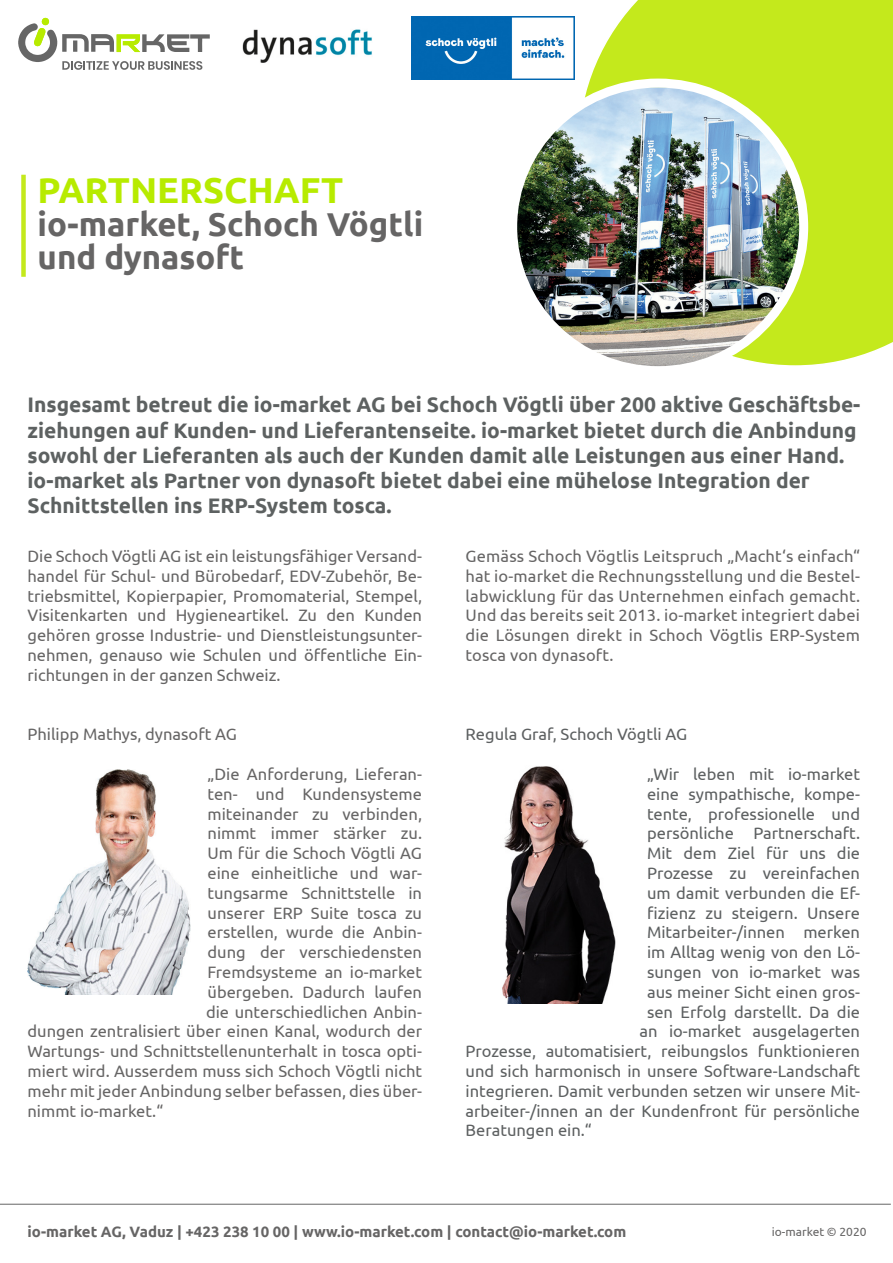
<style>
.page{position:relative;width:893px;height:1263px;background:#fff}
.page>*{position:absolute;margin:0;border:0;box-sizing:border-box;transform-origin:0 0}
.t1{font:700 36px "Ubuntu";color:#b7eb00}
.t2{font:700 33px "Ubuntu";color:#666565}
.t3{font:700 21px/25.2px "Ubuntu";color:#5d6161}
.t4{font:16.5px/19.8px "Ubuntu";color:#666565;text-align:justify}
.t5{font:16.5px "Ubuntu";color:#5d6061}
.t6{font:700 15px "Ubuntu";color:#666565}
.t7{font:12px "Ubuntu";color:#666565}
</style>
<div class="page">
<svg style="left:18px;top:18px;width:192px;height:52px"></svg>
<div style="left:587px;top:0;width:306px;height:365px;background:#c4e91c"></div>
<div style="left:21px;top:175px;width:5px;height:102px;background:#c4e91c"></div>
<img style="left:518px;top:87px;width:286px;height:279px">
<div style="left:508px;top:79px;width:300px;height:296px;border:9px solid #fff;border-radius:50%"></div>
<hr style="left:0;top:1204px;width:891px;height:1px;background:#666565">
<img style="left:411px;top:17px;width:164px;height:63px">
<img style="left:28px;top:770px;width:163px;height:224px">
<img style="left:242px;top:29px;width:130px;height:34px">
<img style="left:502px;top:766px;width:114px;height:237px">
<p class="t1" style="left:38px;top:168px;width:307px">PARTNERSCHAFT</p>
<p class="t2" style="left:38px;top:204px;width:387px">io-market, Schoch Vögtli</p>
<p class="t2" style="left:38px;top:237px;width:208px">und dynasoft</p>
<p class="t3" style="left:28px;top:392px;width:834px">Insgesamt betreut die io-market AG bei Schoch Vögtli über 200 aktive Geschäftsbe&shy;ziehungen auf Kunden- und Lieferantenseite. io-market bietet durch die Anbindung sowohl der Lieferanten als auch der Kunden damit alle Leistungen aus einer Hand. io-market als Partner von dynasoft bietet dabei eine mühelose Integration der Schnittstellen ins ERP-System tosca.</p>
<p class="t4" style="left:28px;top:546px;width:396px">Die Schoch Vögtli AG ist ein leistungsfähiger Versand&shy;handel für Schul- und Bürobedarf, EDV-Zubehör, Be&shy;triebsmittel, Kopierpapier, Promomaterial, Stempel, Visitenkarten und Hygieneartikel. Zu den Kunden gehören grosse Industrie- und Dienstleistungsunter&shy;nehmen, genauso wie Schulen und öffentliche Ein&shy;richtungen in der ganzen Schweiz.</p>
<p class="t4" style="left:466px;top:546px;width:396px">Gemäss Schoch Vögtlis Leitspruch „Macht‘s einfach“ hat io-market die Rechnungsstellung und die Bestel&shy;labwicklung für das Unternehmen einfach gemacht.<br>Und das bereits seit 2013. io-market integriert dabei die Lösungen direkt in Schoch Vögtlis ERP-System tosca von dynasoft.</p>
<p class="t4" style="left:28px;top:724px;width:211px">Philipp Mathys, dynasoft AG</p>
<p class="t4" style="left:208px;top:764px;width:216px">„Die Anforderung, Lieferan-</p>
<p class="t4" style="left:208px;top:783px;width:216px">ten- und Kundensysteme</p>
<p class="t4" style="left:208px;top:803px;width:216px">miteinander zu verbinden,</p>
<p class="t4" style="left:208px;top:823px;width:216px">nimmt immer stärker zu.</p>
<p class="t4" style="left:208px;top:843px;width:216px">Um für die Schoch Vögtli AG</p>
<p class="t4" style="left:208px;top:863px;width:216px">eine einheitliche und war-</p>
<p class="t4" style="left:208px;top:882px;width:216px">tungsarme Schnittstelle in</p>
<p class="t4" style="left:208px;top:902px;width:216px">unserer ERP Suite tosca zu</p>
<p class="t4" style="left:208px;top:922px;width:216px">erstellen, wurde die Anbin-</p>
<p class="t4" style="left:208px;top:942px;width:216px">dung der verschiedensten</p>
<p class="t4" style="left:208px;top:962px;width:216px">Fremdsysteme an io-market</p>
<p class="t4" style="left:208px;top:981px;width:216px">übergeben. Dadurch laufen</p>
<p class="t4" style="left:206px;top:1001px;width:218px">die unterschiedlichen Anbin-</p>
<p class="t4" style="left:28px;top:1021px;width:396px">dungen zentralisiert über einen Kanal, wodurch der</p>
<p class="t4" style="left:28px;top:1041px;width:396px">Wartungs- und Schnittstellenunterhalt in tosca opti-</p>
<p class="t4" style="left:28px;top:1061px;width:396px">miert wird. Ausserdem muss sich Schoch Vögtli nicht</p>
<p class="t4" style="left:28px;top:1080px;width:396px">mehr mit jeder Anbindung selber befassen, dies über-</p>
<p class="t4" style="left:28px;top:1100px;width:137px">nimmt io-market.“</p>
<p class="t5" style="left:466px;top:724px;width:223px">Regula Graf, Schoch Vögtli AG</p>
<p class="t5" style="left:647px;top:764px;width:214px">„Wir leben mit io-market</p>
<p class="t5" style="left:647px;top:784px;width:215px">eine sympathische, kompe-</p>
<p class="t5" style="left:647px;top:804px;width:215px">tente, professionelle und</p>
<p class="t5" style="left:647px;top:823px;width:214px">persönliche Partnerschaft.</p>
<p class="t5" style="left:647px;top:843px;width:214px">Mit dem Ziel für uns die</p>
<p class="t5" style="left:647px;top:863px;width:215px">Prozesse zu vereinfachen</p>
<p class="t5" style="left:647px;top:883px;width:215px">um damit verbunden die Ef-</p>
<p class="t5" style="left:647px;top:903px;width:215px">fizienz zu steigern. Unsere</p>
<p class="t5" style="left:647px;top:922px;width:214px">Mitarbeiter-/innen merken</p>
<p class="t5" style="left:647px;top:942px;width:215px">im Alltag wenig von den Lö-</p>
<p class="t5" style="left:647px;top:962px;width:214px">sungen von io-market was</p>
<p class="t5" style="left:647px;top:982px;width:215px">aus meiner Sicht einen gros-</p>
<p class="t5" style="left:647px;top:1002px;width:214px">sen Erfolg darstellt. Da die</p>
<p class="t5" style="left:640px;top:1021px;width:222px">an io-market ausgelagerten</p>
<p class="t5" style="left:466px;top:1041px;width:396px">Prozesse, automatisiert, reibungslos funktionieren</p>
<p class="t5" style="left:466px;top:1061px;width:396px">und sich harmonisch in unsere Software-Landschaft</p>
<p class="t5" style="left:466px;top:1081px;width:396px">integrieren. Damit verbunden setzen wir unsere Mit-</p>
<p class="t5" style="left:466px;top:1101px;width:396px">arbeiter-/innen an der Kundenfront für persönliche</p>
<p class="t5" style="left:466px;top:1120px;width:128px">Beratungen ein.“</p>
<p class="t6" style="left:28px;top:1223px;width:600px">io-market AG, Vaduz | +423 238 10 00 | www.io-market.com | contact@io-market.com</p>
<p class="t7" style="left:772px;top:1224px;width:96px">io-market © 2020</p>
</div>
